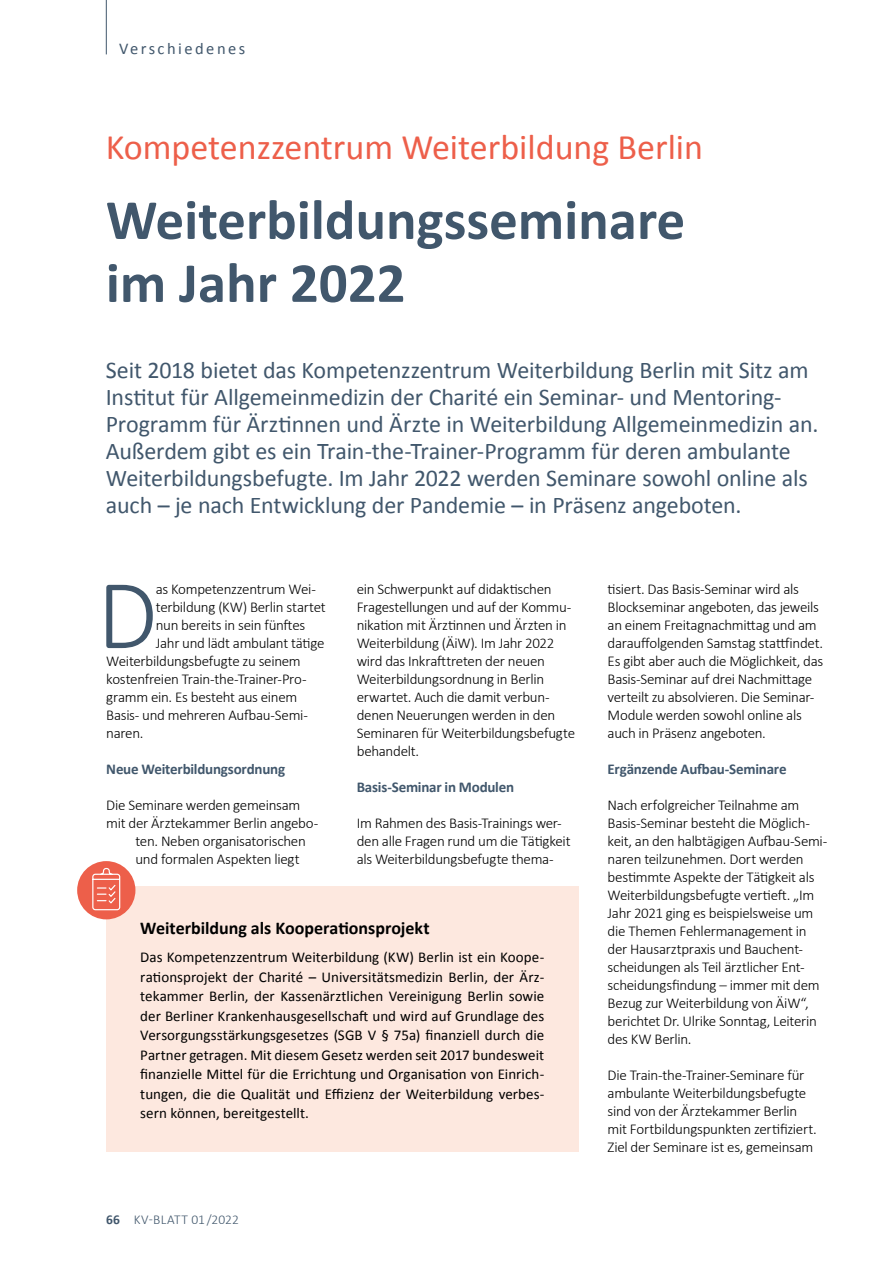
<style>
.page{position:relative;width:893px;height:1263px;background:#fff}
.page>*{position:absolute;margin:0;border:0;box-sizing:border-box;transform-origin:0 0}
.t1{font:300 100.05px "Calibri";color:#41576c}
.t2{font:700 57px/63px "Calibri";color:#41576c}
.t3{font:36px "Calibri";color:#ed5f4a}
.t4{font:24px/27px "Calibri";letter-spacing:-.01em;color:#41576c}
.t5{font:700 18px "Calibri";color:#000}
.t6{font:16.5px "Calibri";letter-spacing:.15em;color:#41576c}
.t7{font:300 15px/18px "Calibri";letter-spacing:-.02em;color:#000}
.t8{font:15px/19.5px "Calibri";color:#000;text-align:justify}
.t9{font:700 15px "Calibri";letter-spacing:-.015em;color:#41576c}
.t10{font:300 13.5px "Calibri";letter-spacing:.04em;color:#41576c}
.s1{font-weight:700}
</style>
<div class="page">
<hr style="left:106px;top:0;width:1px;height:54px;background:#41576c">
<div style="left:106px;top:886px;width:472px;height:266px;background:#fde8df"></div>
<div style="left:77px;top:861px;width:58px;height:58px;background:#ed5f4a;border-radius:50%"></div>
<svg style="left:92px;top:867px;width:29px;height:44px"></svg>
<p class="t6" style="left:119px;top:38px;width:128px">Verschiedenes</p>
<h3 class="t3" style="left:106px;top:125px;width:599px">Kompetenzzentrum Weiterbildung Berlin</h3>
<h2 class="t2" style="left:106px;top:188px;width:581px">Weiterbildungsseminare im Jahr 2022</h2>
<p class="t4" style="left:106px;top:355px;width:714px">Seit 2018 bietet das Kompetenzzentrum Weiterbildung Berlin mit Sitz am Institut für Allgemeinmedizin der Charité ein Seminar- und Mentoring-Programm für Ärztinnen und Ärzte in Weiterbildung Allgemeinmedizin an.<br>Außerdem gibt es ein Train-the-Trainer-Programm für deren ambulante Weiterbildungsbefugte. Im Jahr 2022 werden Seminare sowohl online als auch – je nach Entwicklung der Pandemie – in Präsenz angeboten.</p>
<h1 class="t1" style="left:97px;top:553px;width:62px">D</h1>
<p class="t7" style="left:156px;top:579px;width:162px">as Kompetenzzentrum Wei-</p>
<p class="t7" style="left:156px;top:597px;width:171px">terbildung (KW) Berlin startet</p>
<p class="t7" style="left:156px;top:615px;width:151px">nun bereits in sein fünftes</p>
<p class="t7" style="left:156px;top:633px;width:170px">Jahr und lädt ambulant tätige</p>
<p class="t7" style="left:106px;top:651px;width:196px">Weiterbildungsbefugte zu seinem</p>
<p class="t7" style="left:106px;top:669px;width:202px">kostenfreien Train-the-Trainer-Pro-</p>
<p class="t7" style="left:106px;top:687px;width:193px">gramm ein. Es besteht aus einem</p>
<p class="t7" style="left:106px;top:705px;width:203px">Basis- und mehreren Aufbau-Semi-</p>
<p class="t7" style="left:106px;top:723px;width:39px">naren.</p>
<p class="t9" style="left:106px;top:759px;width:180px">Neue Weiterbildungsordnung</p>
<p class="t7" style="left:106px;top:795px;width:196px">Die Seminare werden gemeinsam</p>
<p class="t7" style="left:106px;top:813px;width:213px">mit der Ärztekammer Berlin angebo-</p>
<p class="t7" style="left:135px;top:831px;width:172px">ten. Neben organisatorischen</p>
<p class="t7" style="left:135px;top:849px;width:166px">und formalen Aspekten liegt</p>
<p class="t7" style="left:357px;top:579px;width:220px">ein Schwerpunkt auf didaktischen<br>Fragestellungen und auf der Kommu&shy;nikation mit Ärztinnen und Ärzten in<br>Weiterbildung (ÄiW). Im Jahr 2022 wird das Inkrafttreten der neuen<br>Weiterbildungsordnung in Berlin erwartet. Auch die damit verbun&shy;denen Neuerungen werden in den<br>Seminaren für Weiterbildungsbefugte behandelt.</p>
<p class="t9" style="left:357px;top:777px;width:159px">Basis-Seminar in Modulen</p>
<p class="t7" style="left:357px;top:813px;width:215px">Im Rahmen des Basis-Trainings wer&shy;den alle Fragen rund um die Tätigkeit als Weiterbildungsbefugte thema-</p>
<p class="t5" style="left:140px;top:917px;width:291px">Weiterbildung als Kooperationsprojekt</p>
<p class="t8" style="left:140px;top:947px;width:405px">Das Kompetenzzentrum Weiterbildung (KW) Berlin ist ein Koope&shy;rationsprojekt der Charité – Universitätsmedizin Berlin, der Ärz&shy;tekammer Berlin, der Kassenärztlichen Vereinigung Berlin sowie der Berliner Krankenhausgesellschaft und wird auf Grundlage des Versorgungsstärkungsgesetzes (SGB V § 75a) finanziell durch die Partner getragen. Mit diesem Gesetz werden seit 2017 bundesweit finanzielle Mittel für die Errichtung und Organisation von Einrich&shy;tungen, die die Qualität und Effizienz der Weiterbildung verbes&shy;sern können, bereitgestellt.</p>
<p class="t10" style="left:106px;top:1211px;width:134px"><span class="s1">66</span> KV-BLATT 01/2022</p>
<p class="t7" style="left:608px;top:579px;width:217px">tisiert. Das Basis-Seminar wird als Blockseminar angeboten, das jeweils an einem Freitagnachmittag und am darauffolgenden Samstag stattfindet.<br>Es gibt aber auch die Möglichkeit, das Basis-Seminar auf drei Nachmittage verteilt zu absolvieren. Die Seminar-Module werden sowohl online als auch in Präsenz angeboten.</p>
<p class="t9" style="left:608px;top:759px;width:180px">Ergänzende Aufbau-Seminare</p>
<p class="t7" style="left:608px;top:795px;width:221px">Nach erfolgreicher Teilnahme am Basis-Seminar besteht die Möglich&shy;keit, an den halbtägigen Aufbau-Semi&shy;naren teilzunehmen. Dort werden bestimmte Aspekte der Tätigkeit als Weiterbildungsbefugte vertieft. „Im Jahr 2021 ging es beispielsweise um die Themen Fehlermanagement in der Hausarztpraxis und Bauchent&shy;scheidungen als Teil ärztlicher Ent&shy;scheidungsfindung – immer mit dem Bezug zur Weiterbildung von ÄiW“, berichtet Dr. Ulrike Sonntag, Leiterin des KW Berlin.</p>
<p class="t7" style="left:608px;top:1065px;width:211px">Die Train-the-Trainer-Seminare für ambulante Weiterbildungsbefugte sind von der Ärztekammer Berlin mit Fortbildungspunkten zertifiziert.<br>Ziel der Seminare ist es, gemeinsam</p>
</div>
